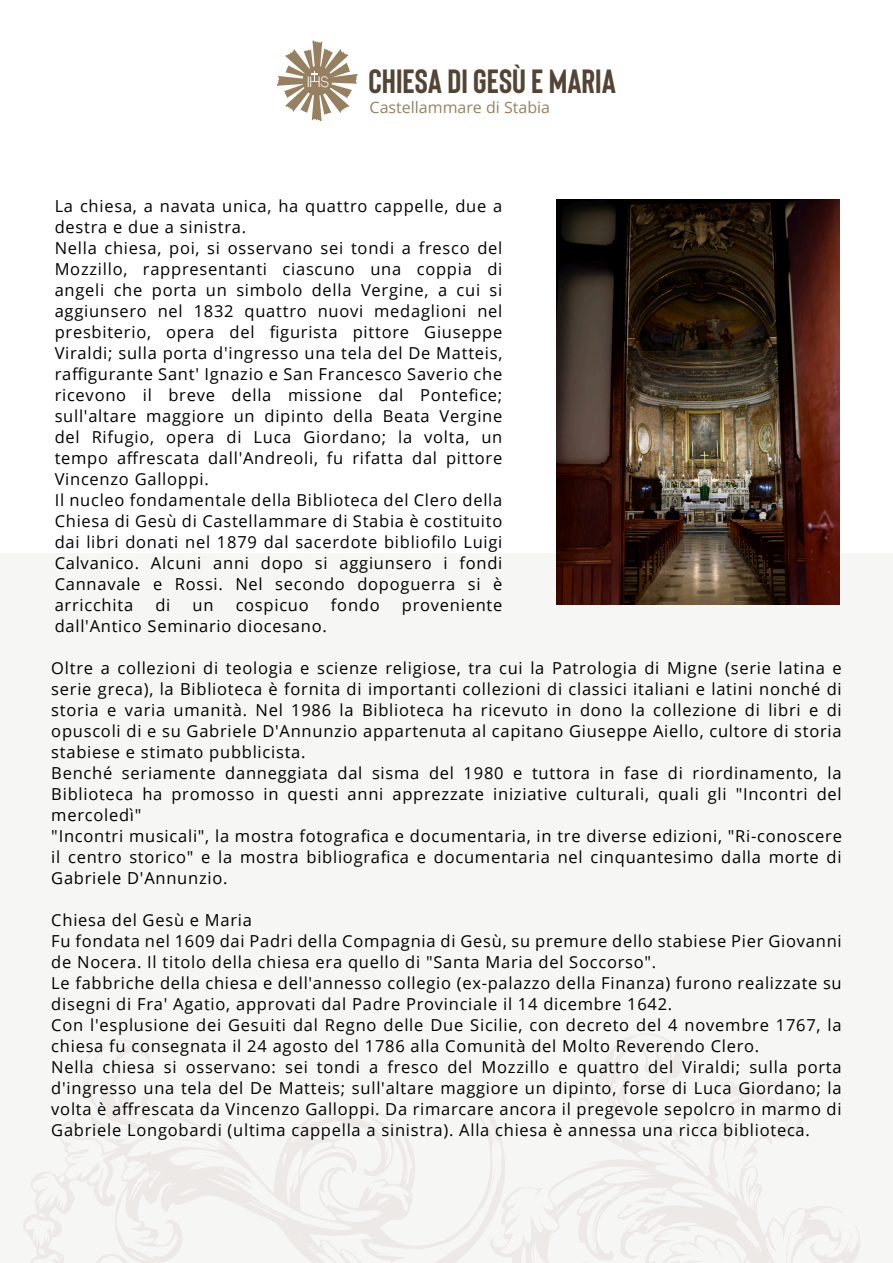
<style>
.page{position:relative;width:893px;height:1263px;background:#fff}
.page>*{position:absolute;margin:0;border:0;box-sizing:border-box;transform-origin:0 0}
.t1{font:700 33.6px "Bison";color:#544435}
.t2{font:16.5px/21px "Open Sans";letter-spacing:.045em;color:#000}
.t3{font:15.6px "Open Sans";color:#97805f}
.t4{font:300 expanded 14.85px "Agrandir";color:#fff}
</style>
<div class="page">
<div style="left:0;top:554px;width:893px;height:709px;background:#f6f6f5"></div>
<svg style="left:277px;top:40px;width:81px;height:81px"></svg>
<svg style="left:505px;top:1070px;width:337px;height:193px"></svg>
<svg style="left:715px;top:1129px;width:5px;height:7px"></svg>
<svg style="left:725px;top:1161px;width:4px;height:27px"></svg>
<svg style="left:747px;top:1261px;width:8px;height:2px"></svg>
<svg style="left:745px;top:1173px;width:5px;height:23px"></svg>
<svg style="left:592px;top:1034px;width:115px;height:114px"></svg>
<svg style="left:797px;top:1226px;width:63px;height:37px"></svg>
<svg style="left:617px;top:1196px;width:48px;height:35px"></svg>
<svg style="left:757px;top:1247px;width:5px;height:5px"></svg>
<svg style="left:23px;top:1040px;width:482px;height:223px"></svg>
<svg style="left:82px;top:1041px;width:25px;height:70px"></svg>
<svg style="left:168px;top:1183px;width:8px;height:6px"></svg>
<svg style="left:203px;top:1154px;width:20px;height:5px"></svg>
<svg style="left:490px;top:1165px;width:6px;height:29px"></svg>
<svg style="left:72px;top:1156px;width:12px;height:3px"></svg>
<svg style="left:380px;top:1131px;width:4px;height:6px"></svg>
<svg style="left:377px;top:1212px;width:6px;height:4px"></svg>
<svg style="left:286px;top:1121px;width:32px;height:33px"></svg>
<svg style="left:142px;top:1170px;width:20px;height:18px"></svg>
<svg style="left:484px;top:1113px;width:13px;height:31px"></svg>
<svg style="left:298px;top:1232px;width:20px;height:21px"></svg>
<img style="left:557px;top:200px;width:283px;height:404px">
<p class="t4" style="left:307px;top:72px;width:23px">IHS</p>
<h1 class="t1" style="left:369px;top:63px;width:249px">CHIESA DI GESÙ E MARIA</h1>
<p class="t3" style="left:370px;top:96px;width:182px">Castellammare di Stabia</p>
<p class="t2" style="left:55px;top:195px;width:449px">La chiesa, a navata unica, ha quattro cappelle, due a destra e due a sinistra.<br>Nella chiesa, poi, si osservano sei tondi a fresco del Mozzillo, rappresentanti ciascuno una coppia di angeli che porta un simbolo della Vergine, a cui si aggiunsero nel 1832 quattro nuovi medaglioni nel presbiterio, opera del figurista pittore Giuseppe Viraldi; sulla porta d'ingresso una tela del De Matteis, raffigurante Sant' Ignazio e San Francesco Saverio che ricevono il breve della missione dal Pontefice; sull'altare maggiore un dipinto della Beata Vergine del Rifugio, opera di Luca Giordano; la volta, un tempo affrescata dall'Andreoli, fu rifatta dal pittore Vincenzo Galloppi.<br>Il nucleo fondamentale della Biblioteca del Clero della Chiesa di Gesù di Castellammare di Stabia è costituito dai libri donati nel 1879 dal sacerdote bibliofilo Luigi Calvanico. Alcuni anni dopo si aggiunsero i fondi Cannavale e Rossi. Nel secondo dopoguerra si è arricchita</p>
<p class="t2" style="left:155px;top:594px;width:17px">di</p>
<p class="t2" style="left:193px;top:594px;width:23px">un</p>
<p class="t2" style="left:236px;top:594px;width:75px">cospicuo</p>
<p class="t2" style="left:331px;top:594px;width:50px">fondo</p>
<p class="t2" style="left:402px;top:594px;width:102px">proveniente</p>
<p class="t2" style="left:55px;top:615px;width:274px">dall'Antico Seminario diocesano.</p>
<p class="t2" style="left:51px;top:657px;width:792px">Oltre a collezioni di teologia e scienze religiose, tra cui la Patrologia di Migne (serie latina e serie greca), la Biblioteca è fornita di importanti collezioni di classici italiani e latini nonché di storia e varia umanità. Nel 1986 la Biblioteca ha ricevuto in dono la collezione di libri e di opuscoli di e su Gabriele D'Annunzio appartenuta al capitano Giuseppe Aiello, cultore di storia stabiese e stimato pubblicista.<br>Benché seriamente danneggiata dal sisma del 1980 e tuttora in fase di riordinamento, la Biblioteca ha promosso in questi anni apprezzate iniziative culturali, quali gli "Incontri del mercoledì"<br>"Incontri musicali", la mostra fotografica e documentaria, in tre diverse edizioni, "Ri-conoscere il centro storico" e la mostra bibliografica e documentaria nel cinquantesimo dalla morte di Gabriele D'Annunzio.</p>
<p class="t2" style="left:51px;top:909px;width:792px">Chiesa del Gesù e Maria<br>Fu fondata nel 1609 dai Padri della Compagnia di Gesù, su premure dello stabiese Pier Giovanni de Nocera. Il titolo della chiesa era quello di "Santa Maria del Soccorso".<br>Le fabbriche della chiesa e dell'annesso collegio (ex-palazzo della Finanza) furono realizzate su disegni di Fra' Agatio, approvati dal Padre Provinciale il 14 dicembre 1642.<br>Con l'esplusione dei Gesuiti dal Regno delle Due Sicilie, con decreto del 4 novembre 1767, la chiesa fu consegnata il 24 agosto del 1786 alla Comunità del Molto Reverendo Clero.<br>Nella chiesa si osservano: sei tondi a fresco del Mozzillo e quattro del Viraldi; sulla porta d'ingresso una tela del De Matteis; sull'altare maggiore un dipinto, forse di Luca Giordano; la volta è affrescata da Vincenzo Galloppi. Da rimarcare ancora il pregevole sepolcro in marmo di Gabriele Longobardi (ultima cappella a sinistra). Alla chiesa è annessa una ricca biblioteca.</p>
</div>
